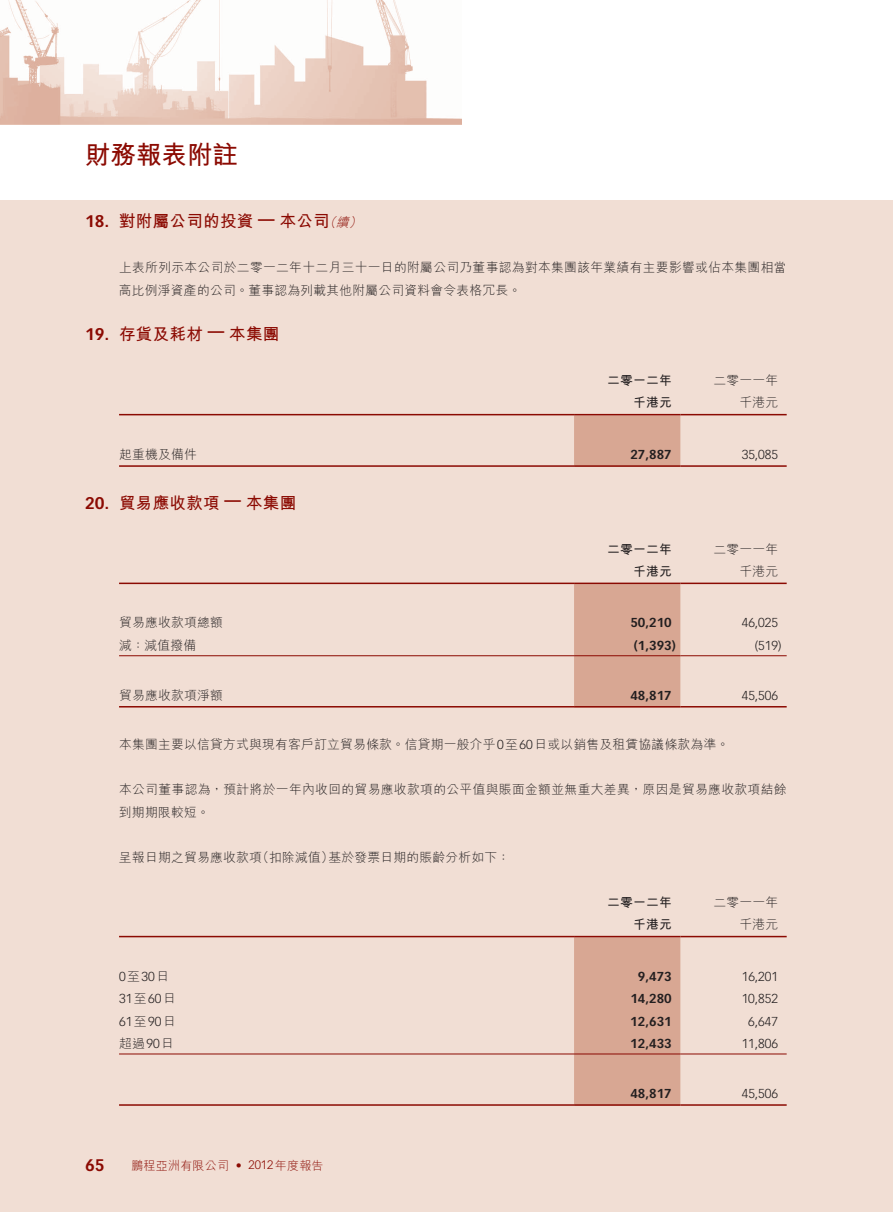
<style>
.page{position:relative;width:893px;height:1212px;background:#fff}
.page>*{position:absolute;margin:0;border:0;box-sizing:border-box;transform-origin:0 0}
.t1{font:700 25.5px "M Hei HK";color:#8b0a02}
.t2{font:700 16.5px "M Hei HK";letter-spacing:.02em;color:#8b0a02}
.t3{font:700 16.5px "Vectora LT Std";color:#8b0a02}
.t4{font:300 12.75px/22.5px "M Hei HK";letter-spacing:.02em;color:#231f20}
.t5{font:300 12.75px "Vectora LT Std";color:#231f20}
.t6{font:700 12.75px "Vectora LT Std";color:#231f20}
.t7{font:700 12.75px "M Hei HK";letter-spacing:.02em;color:#231f20}
.t8{font:italic 300 12.75px "M Hei HK";color:#8b0a02}
.t9{font:300 12px "M Hei HK";letter-spacing:.02em;color:#8b0a02}
.s1{font-family:"Vectora LT Std"}
.s2{font-family:"M Hei HK"}
</style>
<div class="page">
<div style="left:0;top:200px;width:893px;height:1012px;background:#f1ded4"></div>
<img style="left:0;top:0;width:461px;height:124px">
<div style="left:574px;top:415px;width:106px;height:50px;background:#d8a793"></div>
<hr style="left:119px;top:414px;width:455px;height:1px;background:#8b0a02">
<hr style="left:574px;top:414px;width:106px;height:1px;background:#8b0a02">
<hr style="left:680px;top:414px;width:107px;height:1px;background:#8b0a02">
<hr style="left:119px;top:465px;width:455px;height:2px;background:#8b0a02">
<hr style="left:574px;top:465px;width:106px;height:2px;background:#8b0a02">
<hr style="left:680px;top:465px;width:107px;height:2px;background:#8b0a02">
<div style="left:574px;top:584px;width:106px;height:122px;background:#d8a793"></div>
<hr style="left:119px;top:583px;width:455px;height:1px;background:#8b0a02">
<hr style="left:574px;top:583px;width:106px;height:1px;background:#8b0a02">
<hr style="left:680px;top:583px;width:107px;height:1px;background:#8b0a02">
<hr style="left:119px;top:655px;width:455px;height:1px;background:#8b0a02">
<hr style="left:574px;top:655px;width:106px;height:1px;background:#8b0a02">
<hr style="left:680px;top:655px;width:107px;height:1px;background:#8b0a02">
<hr style="left:119px;top:706px;width:455px;height:1px;background:#8b0a02">
<hr style="left:574px;top:706px;width:106px;height:1px;background:#8b0a02">
<hr style="left:680px;top:706px;width:107px;height:1px;background:#8b0a02">
<div style="left:574px;top:937px;width:106px;height:167px;background:#d8a793"></div>
<hr style="left:119px;top:936px;width:455px;height:1px;background:#8b0a02">
<hr style="left:574px;top:936px;width:106px;height:1px;background:#8b0a02">
<hr style="left:680px;top:936px;width:107px;height:1px;background:#8b0a02">
<hr style="left:119px;top:1053px;width:455px;height:1px;background:#8b0a02">
<hr style="left:574px;top:1053px;width:106px;height:1px;background:#8b0a02">
<hr style="left:680px;top:1053px;width:107px;height:1px;background:#8b0a02">
<hr style="left:119px;top:1104px;width:455px;height:2px;background:#8b0a02">
<hr style="left:574px;top:1104px;width:106px;height:2px;background:#8b0a02">
<hr style="left:680px;top:1104px;width:107px;height:2px;background:#8b0a02">
<h1 class="t1" style="left:85px;top:136px;width:154px">財務報表附註</h1>
<p class="t3" style="left:85px;top:211px;width:26px">18.</p>
<p class="t2" style="left:119px;top:209px;width:136px">對附屬公司的投資</p>
<p class="t2" style="left:280px;top:209px;width:52px">本公司</p>
<p class="t8" style="left:336px;top:216px;width:17px">續</p>
<p class="t8" style="left:323px;top:216px;width:17px">（</p>
<p class="t8" style="left:349px;top:216px;width:17px">(</p>
<p class="t3" style="left:258px;top:209px;width:18px">—</p>
<p class="t3" style="left:85px;top:324px;width:26px">19.</p>
<p class="t4" style="left:119px;top:256px;width:669px">上表所列示本公司於二零一二年十二月三十一日的附屬公司乃董事認為對本集團該年業績有主要影響或佔本集團相當高比例淨資產的公司。董事認為列載其他附屬公司資料會令表格冗長。</p>
<p class="t2" style="left:229px;top:322px;width:52px">本集團</p>
<p class="t2" style="left:119px;top:322px;width:85px">存貨及耗材</p>
<p class="t3" style="left:208px;top:321px;width:18px">—</p>
<p class="t7" style="left:607px;top:371px;width:66px">二零一二年</p>
<p class="t7" style="left:633px;top:393px;width:40px">千港元</p>
<p class="t4" style="left:713px;top:369px;width:66px">二零一一年</p>
<p class="t4" style="left:739px;top:391px;width:40px">千港元</p>
<p class="t4" style="left:119px;top:443px;width:79px">起重機及備件</p>
<p class="t3" style="left:85px;top:493px;width:26px">20.</p>
<p class="t2" style="left:246px;top:490px;width:52px">本集團</p>
<p class="t2" style="left:119px;top:490px;width:102px">貿易應收款項</p>
<p class="t3" style="left:225px;top:490px;width:18px">—</p>
<p class="t6" style="left:630px;top:446px;width:43px">27,887</p>
<p class="t5" style="left:742px;top:447px;width:38px">35,085</p>
<p class="t7" style="left:607px;top:540px;width:66px">二零一二年</p>
<p class="t4" style="left:713px;top:537px;width:66px">二零一一年</p>
<p class="t7" style="left:633px;top:562px;width:40px">千港元</p>
<p class="t4" style="left:739px;top:560px;width:40px">千港元</p>
<p class="t4" style="left:119px;top:611px;width:105px">貿易應收款項總額</p>
<p class="t4" style="left:119px;top:634px;width:79px">減：減值撥備</p>
<p class="t6" style="left:630px;top:615px;width:43px">50,210</p>
<p class="t6" style="left:634px;top:638px;width:43px">)1,393(</p>
<p class="t5" style="left:742px;top:615px;width:38px">46,025</p>
<p class="t5" style="left:755px;top:638px;width:28px">)519(</p>
<p class="t4" style="left:119px;top:683px;width:105px">貿易應收款項淨額</p>
<p class="t4" style="left:119px;top:733px;width:611px">本集團主要以信貸方式與現有客戶訂立貿易條款。信貸期一般介乎<span class="s1">0</span>至<span class="s1">60</span>日或以銷售及租賃協議條款為準。</p>
<p class="t4" style="left:119px;top:778px;width:669px">本公司董事認為，預計將於一年內收回的貿易應收款項的公平值與賬面金額並無重大差異，原因是貿易應收款項結餘到期期限較短。</p>
<p class="t4" style="left:328px;top:846px;width:183px">基於發票日期的賬齡分析如下：</p>
<p class="t6" style="left:630px;top:687px;width:43px">48,817</p>
<p class="t5" style="left:742px;top:688px;width:38px">45,506</p>
<p class="t4" style="left:256px;top:846px;width:79px">（扣除減值）</p>
<p class="t4" style="left:119px;top:846px;width:144px">呈報日期之貿易應收款項</p>
<p class="t7" style="left:607px;top:893px;width:66px">二零一二年</p>
<p class="t7" style="left:633px;top:915px;width:40px">千港元</p>
<p class="t4" style="left:713px;top:891px;width:66px">二零一一年</p>
<p class="t4" style="left:739px;top:913px;width:40px">千港元</p>
<p class="t5" style="left:119px;top:969px;width:52px">0<span class="s2">至</span>30<span class="s2">日</span></p>
<p class="t6" style="left:638px;top:968px;width:35px">9,473</p>
<p class="t5" style="left:742px;top:969px;width:38px">16,201</p>
<p class="t5" style="left:119px;top:991px;width:58px">31<span class="s2">至</span>60<span class="s2">日</span></p>
<p class="t6" style="left:630px;top:991px;width:43px">14,280</p>
<p class="t5" style="left:742px;top:991px;width:38px">10,852</p>
<p class="t5" style="left:119px;top:1014px;width:58px">61<span class="s2">至</span>90<span class="s2">日</span></p>
<p class="t6" style="left:630px;top:1013px;width:43px">12,631</p>
<p class="t5" style="left:748px;top:1014px;width:31px">6,647</p>
<p class="t4" style="left:119px;top:1032px;width:56px">超過<span class="s1">90</span>日</p>
<p class="t6" style="left:630px;top:1036px;width:43px">12,433</p>
<p class="t5" style="left:742px;top:1036px;width:38px">11,806</p>
<p class="t6" style="left:630px;top:1085px;width:43px">48,817</p>
<p class="t5" style="left:742px;top:1086px;width:38px">45,506</p>
<p class="t3" style="left:85px;top:1155px;width:21px">65</p>
<p class="t9" style="left:131px;top:1159px;width:194px">鵬程亞洲有限公司 • <span class="s1">2012</span>年度報告</p>
</div>
